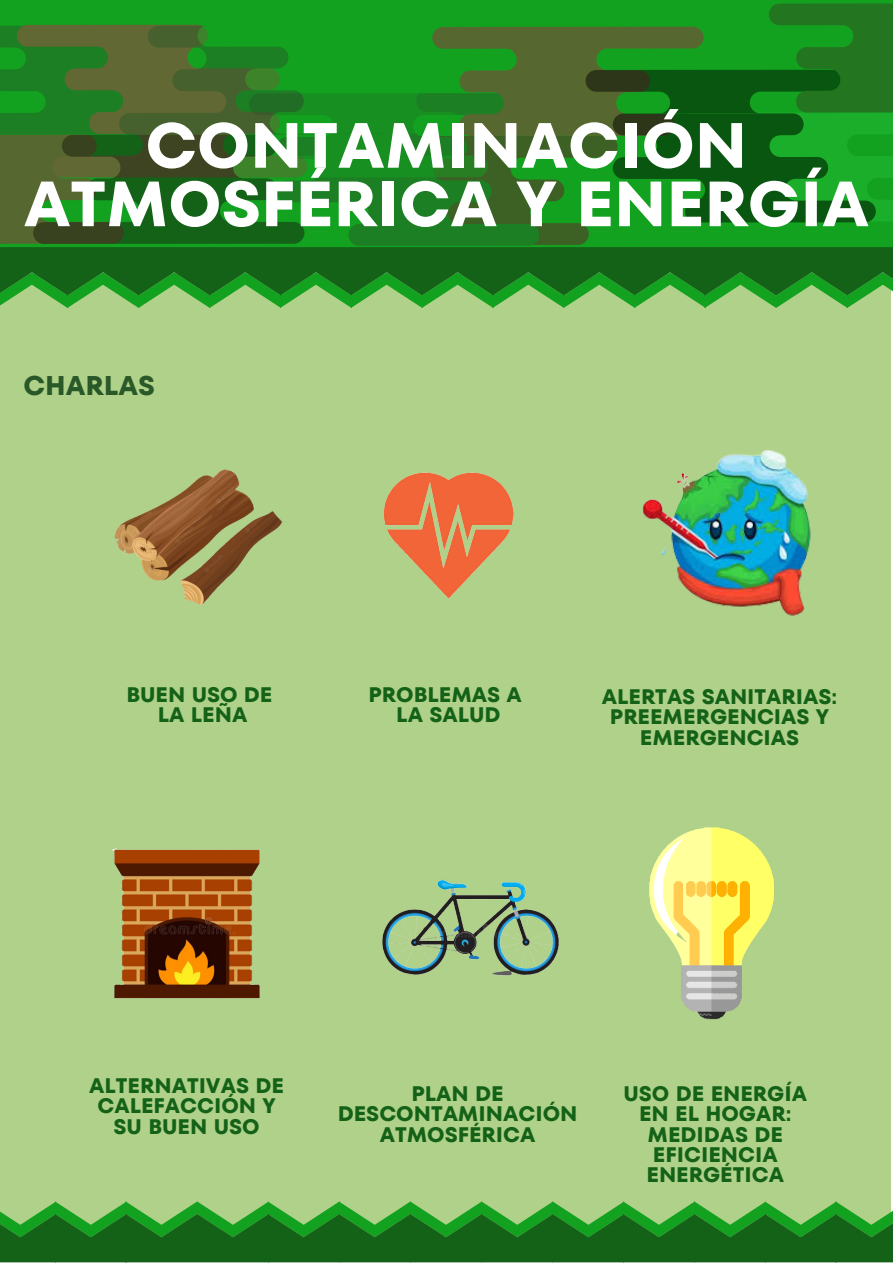
<style>
.page{position:relative;width:893px;height:1264px;background:#fff}
.page>*{position:absolute;margin:0;border:0;box-sizing:border-box;transform-origin:0 0}
.t1{font:700 63.75px/58.5px "TT Fors";color:#fff;text-align:center}
.t2{font:700 27px "TT Fors";color:#295928}
.t3{font:700 21px/20.2px "TT Fors";color:#146218;text-align:center}
</style>
<div class="page">
<div style="left:0;top:274px;width:891px;height:987px;background:#b0d189"></div>
<svg style="left:3px;top:0;width:81px;height:32px;background:#209623"></svg>
<svg style="left:493px;top:239px;width:59px;height:8px"></svg>
<svg style="left:488px;top:0;width:97px;height:239px;background:#3a7627"></svg>
<svg style="left:84px;top:0;width:100px;height:32px;background:#229423"></svg>
<svg style="left:340px;top:25px;width:153px;height:222px;background:#217e23"></svg>
<svg style="left:184px;top:0;width:304px;height:224px;background:#1b8f21"></svg>
<svg style="left:0;top:32px;width:340px;height:215px;background:#2e7324"></svg>
<svg style="left:579px;top:0;width:153px;height:222px;background:#1c9722"></svg>
<svg style="left:585px;top:23px;width:304px;height:224px;background:#197c1c"></svg>
<svg style="left:732px;top:0;width:160px;height:215px;background:#15811d"></svg>
<img style="left:114px;top:469px;width:168px;height:136px">
<img style="left:112px;top:848px;width:148px;height:151px">
<img style="left:382px;top:879px;width:177px;height:97px">
<img style="left:642px;top:450px;width:169px;height:166px">
<img style="left:649px;top:827px;width:126px;height:193px">
<img style="left:383px;top:472px;width:131px;height:127px">
<svg style="left:0;top:247px;width:846px;height:61px"></svg>
<svg style="left:846px;top:296px;width:20px;height:12px"></svg>
<svg style="left:846px;top:247px;width:46px;height:49px;background:#207723"></svg>
<svg style="left:0;top:1201px;width:892px;height:61px"></svg>
<h1 class="t1" style="left:24px;top:116px;width:846px">CONTAMINACIÓN<br>ATMOSFÉRICA Y ENERGÍA</h1>
<p class="t2" style="left:24px;top:367px;width:133px">CHARLAS</p>
<p class="t3" style="left:126px;top:684px;width:148px">BUEN USO DE<br>LA LEÑA</p>
<p class="t3" style="left:368px;top:684px;width:155px">PROBLEMAS A<br>LA SALUD</p>
<p class="t3" style="left:601px;top:686px;width:237px">ALERTAS SANITARIAS:<br>PREEMERGENCIAS Y<br>EMERGENCIAS</p>
<p class="t3" style="left:89px;top:1075px;width:196px">ALTERNATIVAS DE<br>CALEFACCIÓN Y<br>SU BUEN USO</p>
<p class="t3" style="left:338px;top:1083px;width:241px">PLAN DE<br>DESCONTAMINACIÓN<br>ATMOSFÉRICA</p>
<p class="t3" style="left:623px;top:1083px;width:185px">USO DE ENERGÍA<br>EN EL HOGAR:<br>MEDIDAS DE<br>EFICIENCIA<br>ENERGÉTICA</p>
</div>
